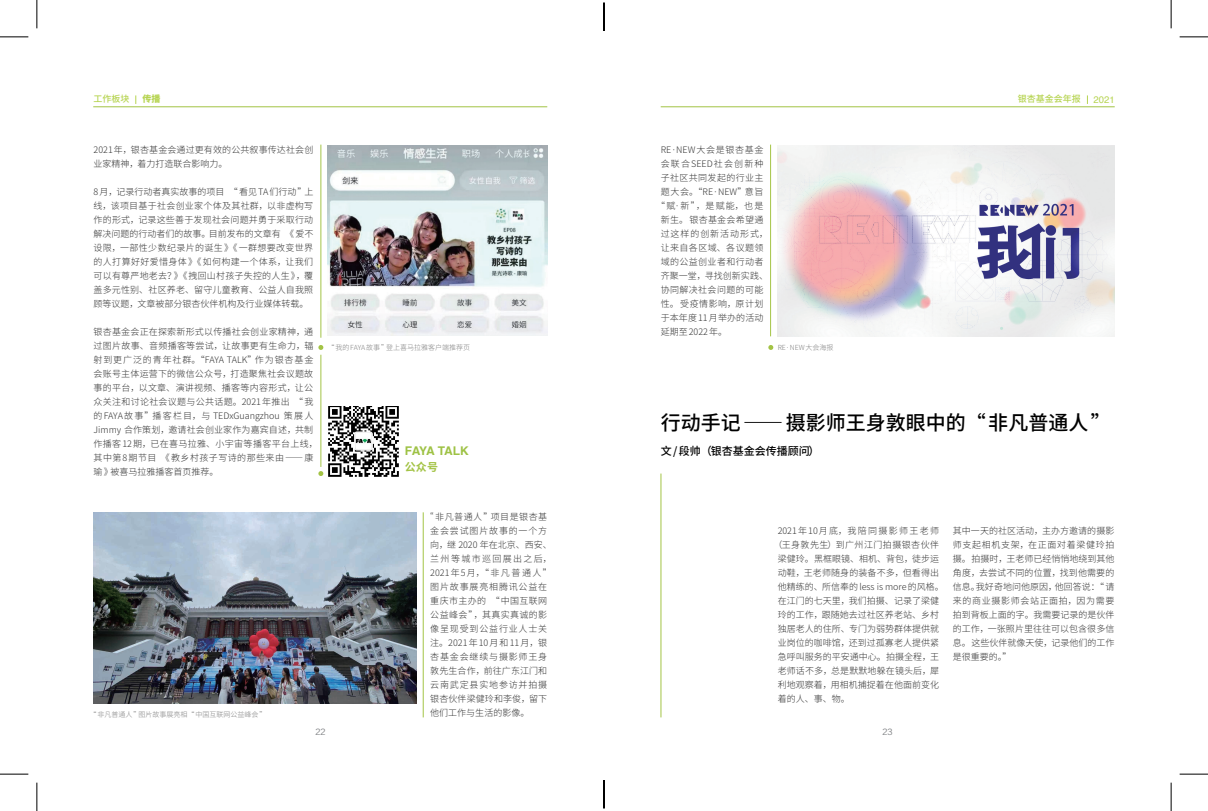
<style>
.page{position:relative;width:1208px;height:811px;background:#fff}
.page>*{position:absolute;margin:0;border:0;box-sizing:border-box;transform-origin:0 0}
.t1{font:500 20px "Noto Sans CJ Ksc";color:#000}
.t2{font:700 12px "Helvetica";letter-spacing:-.065em;color:#9ec245}
.t3{font:500 11px "Noto Sans CJ Ksc";color:#000}
.t4{font:700 11px "Noto Sans CJ Ksc";color:#a3c345}
.t5{font:9.5px "Helvetica";color:#b6d451}
.t6{font:300 9px/14px "Noto Sans CJ Ksc";letter-spacing:.02em;color:#333}
.t7{font:300 9px/14px "Noto Sans CJ Ksc";letter-spacing:.09em;color:#333}
.t8{font:300 9px "Noto Sans CJ Ksc";color:#333}
.t9{font:300 9px "Noto Sans CJ Ksc";letter-spacing:.04em;color:#333}
.t10{font:300 9px "Noto Sans CJ Ksc";letter-spacing:.05em;color:#333}
.t11{font:300 9px "Noto Sans CJ Ksc";letter-spacing:.15em;color:#333}
.t12{font:300 9px "Noto Sans CJ Ksc";letter-spacing:.07em;color:#333}
.t13{font:300 9px "Noto Sans CJ Ksc";letter-spacing:.13em;color:#333}
.t14{font:500 9px "Noto Sans CJ Ksc";color:#b6d451}
.t15{font:300 9px "Noto Sans CJ Ksc";letter-spacing:.1em;color:#333}
.t16{font:300 9px "Noto Sans CJ Ksc";letter-spacing:.045em;color:#333}
.t17{font:9px "FZJUNH ZHUNJW GB1 0";color:#818386;scale:1.11 1}
.t18{font:900 9px "Noto Sans CJ Ksc";color:#b6d451}
.t19{font:300 7px "Noto Sans CJ Ksc";color:#808080}
</style>
<div class="page">
<img style="left:327px;top:145px;width:220px;height:191px">
<img style="left:94px;top:512px;width:322px;height:191px">
<img style="left:328px;top:406px;width:70px;height:70px">
<hr style="left:321px;top:355px;width:1px;height:112px;background:#a4c446">
<hr style="left:423px;top:512px;width:1px;height:205px;background:#a4c446">
<hr style="left:93px;top:107px;width:454px;height:1px;background:#a3c345">
<hr style="left:770px;top:145px;width:1px;height:191px;background:#a4c446">
<hr style="left:660px;top:473px;width:1px;height:244px;background:#a4c446">
<img style="left:777px;top:145px;width:337px;height:191px">
<hr style="left:660px;top:107px;width:454px;height:1px;background:#a3c345">
<svg style="left:768px;top:345px;width:5px;height:5px"></svg>
<svg style="left:318px;top:471px;width:5px;height:5px"></svg>
<svg style="left:318px;top:345px;width:5px;height:5px"></svg>
<hr style="left:321px;top:145px;width:1px;height:193px;background:#a4c446">
<svg style="left:0;top:37px;width:28px;height:1px"></svg>
<svg style="left:1179px;top:37px;width:29px;height:1px"></svg>
<svg style="left:0;top:774px;width:28px;height:1px"></svg>
<svg style="left:1179px;top:774px;width:29px;height:1px"></svg>
<svg style="left:37px;top:0;width:1px;height:28px"></svg>
<svg style="left:37px;top:782px;width:1px;height:29px"></svg>
<svg style="left:1170px;top:0;width:2px;height:28px"></svg>
<svg style="left:1170px;top:782px;width:2px;height:29px"></svg>
<svg style="left:603px;top:3px;width:2px;height:28px"></svg>
<svg style="left:603px;top:780px;width:2px;height:28px"></svg>
<p class="t14" style="left:94px;top:94px;width:37px">工作板块</p>
<p class="t18" style="left:142px;top:94px;width:19px">传播</p>
<p class="t6" style="left:94px;top:142px;width:221px">2021年，银杏基金会通过更有效的公共叙事传达社会创业家精神，着力打造联合影响力。</p>
<p class="t6" style="left:94px;top:184px;width:221px;text-align:justify">8月，记录行动者真实故事的项目 “看见 TA们行动”上线，该项目基于社会创业家个体及其社群，以非虚构写作的形式，记录这些善于发现社会问题并勇于采取行动解决问题的行动者们的故事。目前发布的文章有《爱不设限，一部性少数纪录片的诞生》《一群想要改变世界的人打算好好爱惜身体》《如何构建一个体系，让我们可以有尊严地老去？》《拽回山村孩子失控的人生》，覆盖多元性别、社区养老、留守儿童教育、公益人自我照顾等议题，文章被部分银杏伙伴机构及行业媒体转载。</p>
<p class="t6" style="left:94px;top:324px;width:226px">银杏基金会正在探索新形式以传播社会创业家精神，通过图片故事、音频播客等尝试，让故事更有生命力，辐射到更广泛的青年社群。“FAYA TALK”作为银杏基金会账号主体运营下的微信公众号，打造聚焦社会议题故事的平台，以文章、演讲视频、播客等内容形式，让公众关注和讨论社会议题与公共话题。2021年推出 “我的 FAYA故事”播客栏目，与 TEDxGuangzhou 策展人<br>Jimmy 合作策划，邀请社会创业家作为嘉宾自述，共制作播客12期，已在喜马拉雅、小宇宙等播客平台上线，其中第8期节目《教乡村孩子写诗的那些来由——康瑜》被喜马拉雅播客首页推荐。</p>
<p class="t19" style="left:90px;top:710px;width:178px">“非凡普通人”图片故事展亮相“中国互联网公益峰会”</p>
<p class="t19" style="left:327px;top:343px;width:144px">“我的 FAYA故事”登上喜马拉雅客户端推荐页</p>
<p class="t2" style="left:405px;top:441px;width:65px">FAYA TALK</p>
<p class="t4" style="left:405px;top:461px;width:34px">公众号</p>
<p class="t7" style="left:430px;top:510px;width:123px">“非凡普通人”项目是银杏基金会尝试图片故事的一个方向，继 2020 年在北京、西安、兰州等城市巡回展出之后，<br>2021年5月，“非凡普通人”图片故事展亮相腾讯公益在重庆市主办的 “中国互联网公益峰会”，其真实真诚的影像呈现受到公益行业人士关注。2021年 10月和 11月，银杏基金会继续与摄影师王身敦先生合作，前往广东江门和云南武定县实地参访并拍摄银杏伙伴梁健玲和李俊，留下他们工作与生活的影像。</p>
<p class="t12" style="left:660px;top:144px;width:104px">RE·NEW大会是银杏基金</p>
<p class="t13" style="left:660px;top:158px;width:104px">会联合SEED社会创新种</p>
<p class="t9" style="left:660px;top:172px;width:104px">子社区共同发起的行业主</p>
<p class="t9" style="left:660px;top:186px;width:104px">题大会。“RE·NEW”意旨</p>
<p class="t6" style="left:656px;top:198px;width:109px">“赋·新”，是赋能，也是</p>
<p class="t6" style="left:660px;top:212px;width:104px">新生。银杏基金会希望通</p>
<p class="t15" style="left:660px;top:228px;width:109px">过这样的创新活动形式，</p>
<p class="t16" style="left:660px;top:242px;width:104px">让来自各区域、各议题领</p>
<p class="t9" style="left:660px;top:256px;width:104px">域的公益创业者和行动者</p>
<p class="t6" style="left:660px;top:268px;width:109px">齐聚一堂，寻找创新实践、</p>
<p class="t9" style="left:660px;top:284px;width:104px">协同解决社会问题的可能</p>
<p class="t10" style="left:660px;top:298px;width:104px">性。受疫情影响，原计划</p>
<p class="t6" style="left:660px;top:310px;width:104px">于本年度 11月举办的活动</p>
<p class="t8" style="left:660px;top:326px;width:68px">延期至 2022年。</p>
<p class="t19" style="left:777px;top:343px;width:57px">RE·NEW大会海报</p>
<p class="t14" style="left:1018px;top:94px;width:64px">银杏基金会年报</p>
<p class="t5" style="left:1093px;top:92px;width:23px">2021</p>
<p class="t1" style="left:660px;top:411px;width:451px">行动手记 —— 摄影师王身敦眼中的“ 非凡普通人 ”</p>
<p class="t3" style="left:660px;top:444px;width:160px">文 / 段帅（银杏基金会传播顾问）</p>
<p class="t11" style="left:777px;top:525px;width:163px">2021年10月底，我陪同摄影师王老师</p>
<p class="t10" style="left:773px;top:539px;width:167px">（王身敦先生）到广州江门拍摄银杏伙伴</p>
<p class="t8" style="left:777px;top:553px;width:163px">梁健玲。黑框眼镜、相机、背包，徒步运</p>
<p class="t6" style="left:777px;top:566px;width:163px">动鞋，王老师随身的装备不多，但看得出</p>
<p class="t8" style="left:777px;top:581px;width:167px">他精练的、所信奉的less is more的风格。</p>
<p class="t6" style="left:777px;top:594px;width:163px">在江门的七天里，我们拍摄、记录了梁健</p>
<p class="t6" style="left:777px;top:608px;width:163px">玲的工作，跟随她去过社区养老站、乡村</p>
<p class="t8" style="left:777px;top:623px;width:163px">独居老人的住所、专门为弱势群体提供就</p>
<p class="t6" style="left:777px;top:636px;width:163px">业岗位的咖啡馆，还到过孤寡老人提供紧</p>
<p class="t8" style="left:777px;top:651px;width:163px">急呼叫服务的平安通中心。拍摄全程，王</p>
<p class="t6" style="left:777px;top:664px;width:163px">老师话不多，总是默默地躲在镜头后，犀</p>
<p class="t6" style="left:777px;top:678px;width:163px">利地观察着，用相机捕捉着在他面前变化</p>
<p class="t6" style="left:777px;top:692px;width:73px">着的人、事、物。</p>
<p class="t6" style="left:953px;top:524px;width:163px;text-align:justify">其中一天的社区活动，主办方邀请的摄影师支起相机支架，在正面对着梁健玲拍摄。拍摄时，王老师已经悄悄地绕到其他角度，去尝试不同的位置，找到他需要的信息。我好奇地问他原因，他回答说：“请来的商业摄影师会站正面拍，因为需要拍到背板上面的字。我需要记录的是伙伴的工作，一张照片里往往可以包含很多信息。这些伙伴就像天使，记录他们的工作是很重要的。”</p>
<p class="t17" style="left:315px;top:726px;width:10px">22</p>
<p class="t17" style="left:882px;top:726px;width:11px">23</p>
</div>
